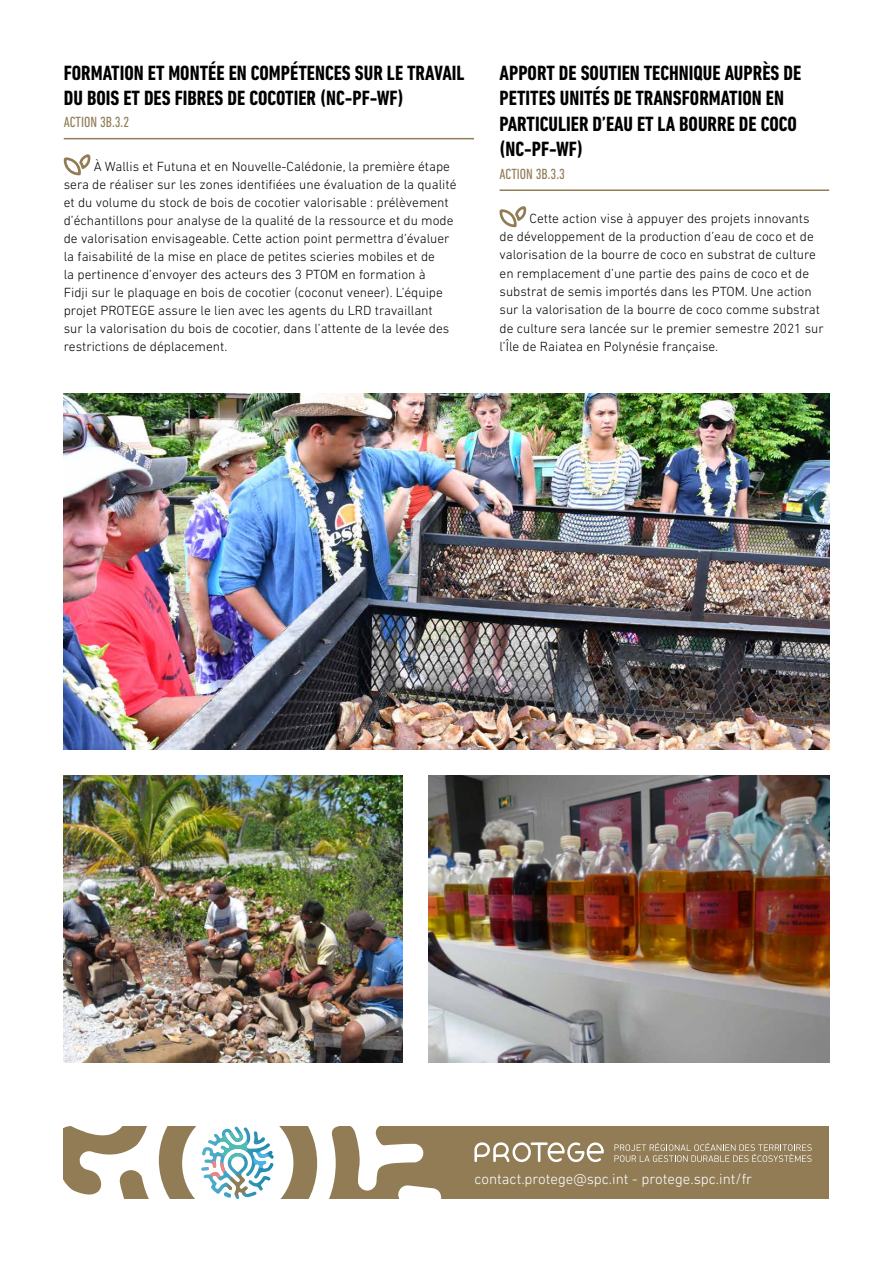
<style>
.page{position:relative;width:893px;height:1263px;background:#fff}
.page>*{position:absolute;margin:0;border:0;box-sizing:border-box;transform-origin:0 0}
.t1{font:700 condensed 21px/25.5px "DIN Next LT Pro";color:#000}
.t2{font:300 15px "DIN Next LT Pro";color:#fff}
.t3{font:condensed 15px "DIN Next LT Pro";color:#917c55}
.t4{font:300 13.5px/18px "DIN Next LT Pro";color:#000}
</style>
<div class="page">
<div style="left:64px;top:1126px;width:765px;height:73px;background:#917c55"></div>
<svg style="left:64px;top:1126px;width:377px;height:73px"></svg>
<svg style="left:474px;top:1142px;width:130px;height:20px"></svg>
<svg style="left:614px;top:1143px;width:198px;height:19px"></svg>
<img style="left:64px;top:393px;width:765px;height:357px">
<hr style="left:500px;top:189px;width:329px;height:2px;background:#917c55">
<svg style="left:499px;top:206px;width:28px;height:21px"></svg>
<hr style="left:64px;top:138px;width:410px;height:1px;background:#917c55">
<svg style="left:64px;top:154px;width:27px;height:21px"></svg>
<img style="left:428px;top:776px;width:401px;height:287px">
<img style="left:64px;top:776px;width:339px;height:287px">
<h1 class="t1" style="left:64px;top:60px;width:402px">FORMATION ET MONTÉE EN COMPÉTENCES SUR LE TRAVAIL<br>DU BOIS ET DES FIBRES DE COCOTIER (NC-PF-WF)</h1>
<p class="t3" style="left:64px;top:114px;width:67px">ACTION 3B.3.2</p>
<p class="t4" style="left:64px;top:157px;width:394px;text-indent:30px">À Wallis et Futuna et en Nouvelle-Calédonie, la première étape sera de réaliser sur les zones identifiées une évaluation de la qualité et du volume du stock de bois de cocotier valorisable : prélèvement d’échantillons pour analyse de la qualité de la ressource et du mode de valorisation envisageable. Cette action point permettra d’évaluer la faisabilité de la mise en place de petites scieries mobiles et de<br>la pertinence d’envoyer des acteurs des 3 PTOM en formation à<br>Fidji sur le plaquage en bois de cocotier (coconut veneer). L’équipe projet PROTEGE assure le lien avec les agents du LRD travaillant<br>sur la valorisation du bois de cocotier, dans l’attente de la levée des restrictions de déplacement.</p>
<h1 class="t1" style="left:500px;top:60px;width:303px">APPORT DE SOUTIEN TECHNIQUE AUPRÈS DE<br>PETITES UNITÉS DE TRANSFORMATION EN<br>PARTICULIER D’EAU ET LA BOURRE DE COCO (NC-PF-WF)</h1>
<p class="t3" style="left:500px;top:165px;width:67px">ACTION 3B.3.3</p>
<p class="t4" style="left:500px;top:209px;width:326px;text-indent:30px">Cette action vise à appuyer des projets innovants de développement de la production d’eau de coco et de valorisation de la bourre de coco en substrat de culture en remplacement d’une partie des pains de coco et de substrat de semis importés dans les PTOM. Une action sur la valorisation de la bourre de coco comme substrat de culture sera lancée sur le premier semestre 2021 sur l’Île de Raiatea en Polynésie française.</p>
<p class="t2" style="left:474px;top:1170px;width:279px">contact.protege@spc.int - protege.spc.int/fr</p>
</div>
